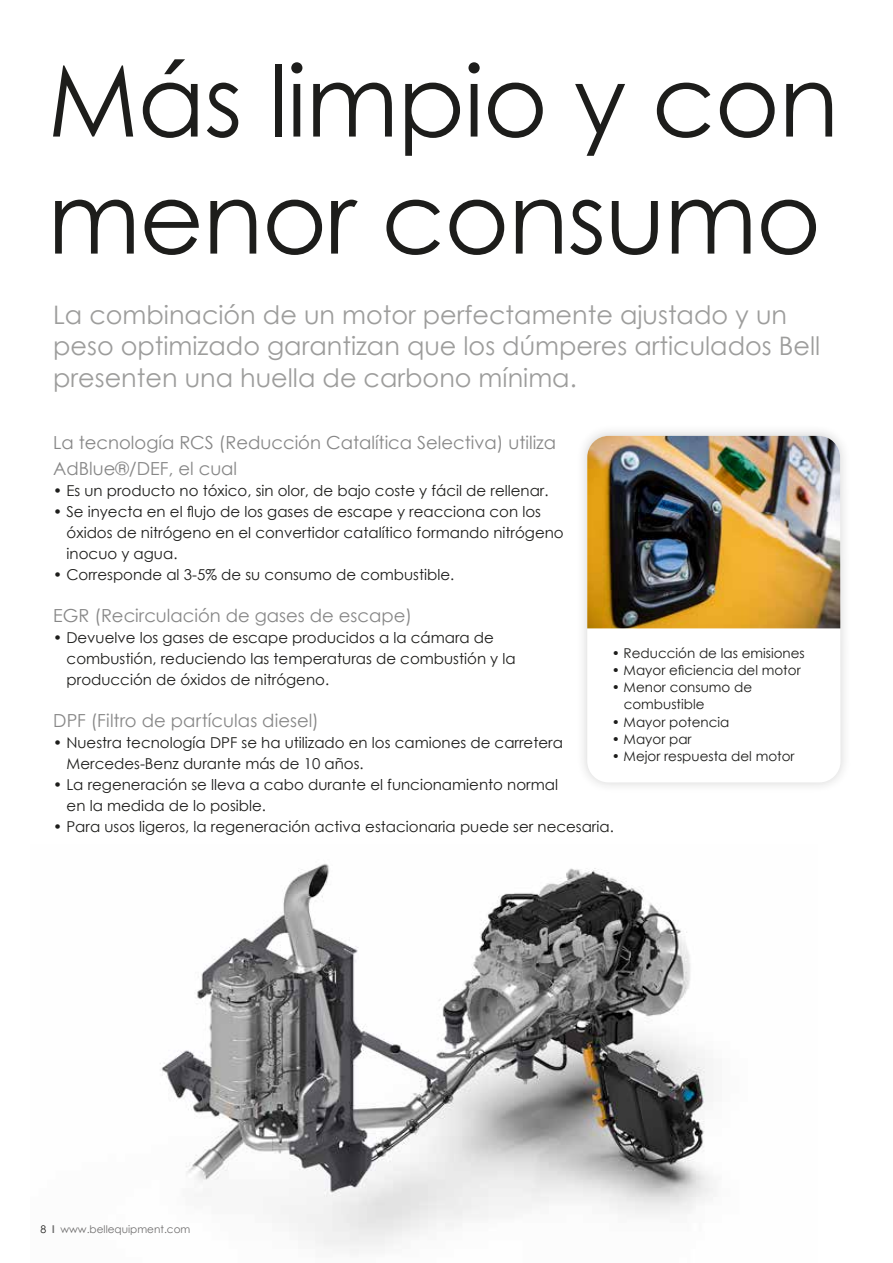
<style>
.page{position:relative;width:893px;height:1263px;background:#fff}
.page>*{position:absolute;margin:0;border:0;box-sizing:border-box;transform-origin:0 0}
.t1{font:99px/117px "Century Gothic";letter-spacing:-.01em;color:#1d1d1b}
.t2{font:25.5px/31.5px "Century Gothic";color:#9d9d9c}
.t3{font:18px/25.3px "Century Gothic";color:#878787}
.t4{font:15px/21px "Century Gothic";color:#1d1d1b}
.t5{font:13.5px/17.2px "Century Gothic";color:#1d1d1b}
.t6{font:10.5px "Century Gothic";color:#706f6f}
.s1{color:#1d1d1b}
.s2{font-weight:700}
</style>
<div class="page">
<img style="left:160px;top:864px;width:554px;height:389px">
<div style="left:576px;top:424px;width:276px;height:370px;background:#1d1d1b;opacity:.2"></div>
<svg style="left:587px;top:628px;width:253px;height:154px"></svg>
<img style="left:587px;top:436px;width:253px;height:192px">
<h1 class="t1" style="left:48px;top:41px;width:793px">Más limpio y con menor consumo</h1>
<h2 class="t2" style="left:53px;top:298px;width:769px">La combinación de un motor perfectamente ajustado y un peso optimizado garantizan que los dúmperes articulados Bell presenten una huella de carbono mínima.</h2>
<p class="t3" style="left:53px;top:430px;width:505px">La tecnología RCS (Reducción Catalítica Selectiva) utiliza<br>AdBlue®/DEF, el cual</p>
<p class="t4" style="left:53px;top:480px;width:497px">• Es un producto no tóxico, sin olor, de bajo coste y fácil de rellenar.</p>
<p class="t4" style="left:67px;top:501px;width:499px;text-indent:-14px">• Se inyecta en el flujo de los gases de escape y reacciona con los óxidos de nitrógeno en el convertidor catalítico formando nitrógeno inocuo y agua.</p>
<p class="t4" style="left:53px;top:564px;width:403px">• Corresponde al 3-5% de su consumo de combustible.</p>
<p class="t3" style="left:53px;top:603px;width:361px">EGR (Recirculación de gases de escape)</p>
<p class="t4" style="left:67px;top:627px;width:451px;text-indent:-14px">• Devuelve los gases de escape producidos a la cámara de combustión, reduciendo las temperaturas de combustión y la producción de óxidos de nitrógeno.</p>
<p class="t3" style="left:53px;top:708px;width:267px">DPF (Filtro de partículas diesel)</p>
<p class="t4" style="left:67px;top:732px;width:498px;text-indent:-14px">• Nuestra tecnología DPF se ha utilizado en los camiones de carretera<br>Mercedes-Benz durante más de 10 años.</p>
<p class="t4" style="left:67px;top:774px;width:493px;text-indent:-14px">• La regeneración se lleva a cabo durante el funcionamiento normal en la medida de lo posible.</p>
<p class="t4" style="left:53px;top:816px;width:562px">• Para usos ligeros, la regeneración activa estacionaria puede ser necesaria.</p>
<p class="t5" style="left:612px;top:644px;width:195px">• Reducción de las emisiones</p>
<p class="t5" style="left:612px;top:661px;width:191px">• Mayor eficiencia del motor</p>
<p class="t5" style="left:624px;top:678px;width:130px;text-indent:-12px">• Menor consumo de combustible</p>
<p class="t5" style="left:612px;top:713px;width:119px">• Mayor potencia</p>
<p class="t5" style="left:612px;top:730px;width:81px">• Mayor par</p>
<p class="t5" style="left:612px;top:747px;width:184px">• Mejor respuesta del motor</p>
<p class="t6" style="left:41px;top:1223px;width:151px"><span class="s1">8</span> <span class="s2">l</span> www.bellequipment.com</p>
</div>
